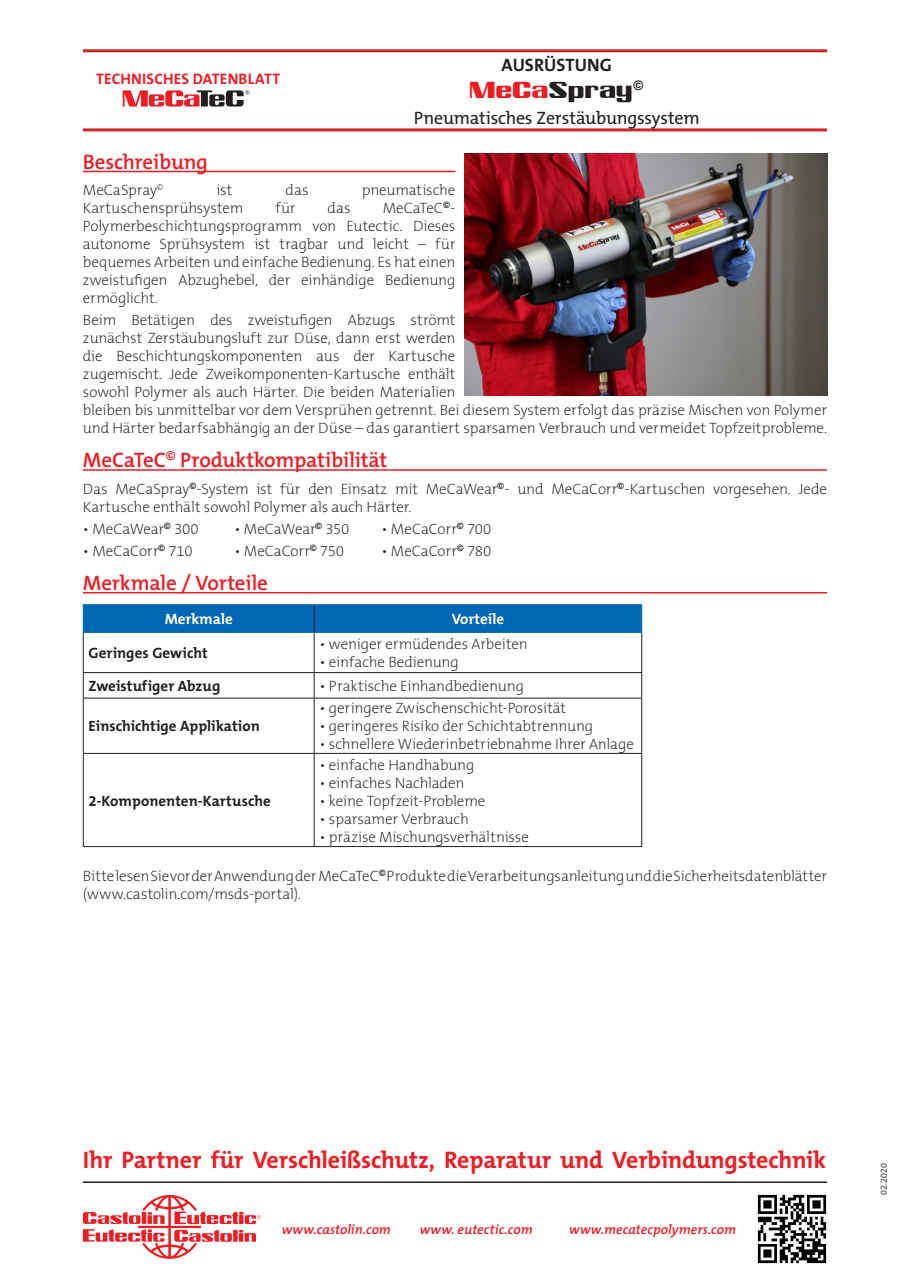
<style>
.page{position:relative;width:910px;height:1280px;background:#fff}
.page>*{position:absolute;margin:0;border:0;box-sizing:border-box;transform-origin:0 0}
.t1{font:700 24px "The Mix B W7";letter-spacing:-.01em;color:#ee1d23}
.t2{font:22.5px "Castolin";color:#231f20}
.t3{font:600 21px "The Mix B W6";letter-spacing:-.01em;color:#ee1d23}
.t4{font:18px "The Mix B W5 Plain";letter-spacing:-.01em;color:#231f20}
.t5{font:700 18px "The Mix B W7";letter-spacing:.005em;color:#231f20}
.t6{font:700 15.3px "The Mix B W7";letter-spacing:.015em;color:#ee1d23}
.Textes_Jutifiy{font:200 15px/18px "The Mix B W2";letter-spacing:-.01em;color:#231f20}
.SubTitle{font:700 15px "The Mix B W7";color:#231f20}
.t7{font:700 15px "The Mix E2 s";color:#fff}
.t8{font:italic 600 13.5px "The Mix B W6";letter-spacing:.005em;color:#ee1d23}
.t9{font:300 9px "The Mix B W4";color:#231f20}
.s1{color:#ee1d23}
</style>
<div class="page">
<hr style="left:83px;top:128px;width:744px;height:3px;background:#d1232a">
<hr style="left:83px;top:49px;width:744px;height:3px;background:#d1232a">
<svg style="left:123px;top:90px;width:126px;height:17px"></svg>
<svg style="left:83px;top:1195px;width:178px;height:64px"></svg>
<img style="left:757px;top:1194px;width:70px;height:70px">
<hr style="left:83px;top:1181px;width:744px;height:2px;background:#231f20">
<img style="left:464px;top:153px;width:363px;height:242px">
<hr style="left:83px;top:171px;width:372px;height:1px;background:#ee1d23">
<hr style="left:83px;top:469px;width:744px;height:2px;background:#ee1d23">
<hr style="left:83px;top:592px;width:744px;height:1px;background:#ee1d23">
<hr style="left:83px;top:633px;width:1px;height:39px;background:#231f20">
<hr style="left:314px;top:633px;width:1px;height:39px;background:#231f20">
<hr style="left:641px;top:633px;width:1px;height:39px;background:#231f20">
<hr style="left:83px;top:672px;width:231px;height:1px;background:#231f20">
<svg style="left:83px;top:673px;width:1px;height:25px"></svg>
<hr style="left:314px;top:672px;width:328px;height:1px;background:#231f20">
<svg style="left:314px;top:673px;width:1px;height:25px"></svg>
<svg style="left:641px;top:673px;width:1px;height:25px"></svg>
<hr style="left:83px;top:698px;width:231px;height:1px;background:#231f20">
<hr style="left:83px;top:698px;width:1px;height:55px;background:#231f20">
<hr style="left:314px;top:698px;width:328px;height:1px;background:#231f20">
<hr style="left:314px;top:698px;width:1px;height:55px;background:#231f20">
<hr style="left:641px;top:698px;width:1px;height:55px;background:#231f20">
<hr style="left:83px;top:753px;width:231px;height:1px;background:#231f20">
<hr style="left:83px;top:754px;width:1px;height:92px;background:#231f20">
<hr style="left:314px;top:753px;width:328px;height:1px;background:#231f20">
<hr style="left:314px;top:754px;width:1px;height:92px;background:#231f20">
<hr style="left:641px;top:754px;width:1px;height:92px;background:#231f20">
<hr style="left:83px;top:846px;width:231px;height:1px;background:#231f20">
<hr style="left:314px;top:846px;width:328px;height:1px;background:#231f20">
<hr style="left:83px;top:604px;width:231px;height:1px;background:#0166b3">
<hr style="left:314px;top:604px;width:328px;height:1px;background:#0166b3">
<div style="left:83px;top:605px;width:559px;height:27px;background:#0166b3"></div>
<hr style="left:83px;top:632px;width:231px;height:1px;background:#0166b3">
<hr style="left:314px;top:632px;width:328px;height:1px;background:#0166b3">
<p class="t6" style="left:96px;top:69px;width:186px">TECHNISCHES DATENBLATT</p>
<p class="t5" style="left:502px;top:53px;width:112px">AUSRÜSTUNG</p>
<h2 class="t2" style="left:470px;top:81px;width:175px"><span class="s1">MeCa</span>Spray<sup>©</sup></h2>
<p class="t4" style="left:414px;top:106px;width:287px">Pneumatisches Zerstäubungssystem</p>
<p class="t3" style="left:83px;top:148px;width:126px">Beschreibung</p>
<p class="Textes_Jutifiy" style="left:83px;top:181px;width:82px">MeCaSpray<sup>©</sup></p>
<p class="Textes_Jutifiy" style="left:216px;top:181px;width:17px">ist</p>
<p class="Textes_Jutifiy" style="left:286px;top:181px;width:25px">das</p>
<p class="Textes_Jutifiy" style="left:362px;top:181px;width:95px">pneumatische</p>
<p class="Textes_Jutifiy" style="left:83px;top:199px;width:162px">Kartuschensprühsystem</p>
<p class="Textes_Jutifiy" style="left:275px;top:199px;width:22px">für</p>
<p class="Textes_Jutifiy" style="left:328px;top:199px;width:25px">das</p>
<p class="Textes_Jutifiy" style="left:83px;top:199px;width:374px;text-align:justify;text-indent:300px">MeCaTeC<sup>©</sup>- Polymerbeschichtungsprogramm von Eutectic. Dieses autonome Sprühsystem ist tragbar und leicht – für bequemes Arbeiten und einfache Bedienung. Es hat einen zweistufigen Abzughebel, der einhändige Bedienung ermöglicht.</p>
<p class="Textes_Jutifiy" style="left:83px;top:311px;width:746px">Beim Betätigen des zweistufigen Abzugs strömt<br>zunächst Zerstäubungsluft zur Düse, dann erst werden<br>die Beschichtungskomponenten aus der Kartusche<br>zugemischt. Jede Zweikomponenten-Kartusche enthält<br>sowohl Polymer als auch Härter. Die beiden Materialien<br>bleiben bis unmittelbar vor dem Versprühen getrennt. Bei diesem System erfolgt das präzise Mischen von Polymer und Härter bedarfsabhängig an der Düse – das garantiert sparsamen Verbrauch und vermeidet Topfzeitprobleme.</p>
<p class="t3" style="left:83px;top:446px;width:306px">MeCaTeC<sup>©</sup> Produktkompatibilität</p>
<p class="Textes_Jutifiy" style="left:83px;top:480px;width:746px">Das MeCaSpray<sup>©</sup>-System ist für den Einsatz mit MeCaWear<sup>©</sup>- und MeCaCorr<sup>©</sup>-Kartuschen vorgesehen. Jede<br>Kartusche enthält sowohl Polymer als auch Härter.</p>
<p class="Textes_Jutifiy" style="left:83px;top:520px;width:117px">• MeCaWear<sup>©</sup> 300</p>
<p class="Textes_Jutifiy" style="left:234px;top:520px;width:117px">• MeCaWear<sup>©</sup> 350</p>
<p class="Textes_Jutifiy" style="left:381px;top:520px;width:112px">• MeCaCorr<sup>©</sup> 700</p>
<p class="Textes_Jutifiy" style="left:83px;top:542px;width:111px">• MeCaCorr<sup>©</sup> 710</p>
<p class="Textes_Jutifiy" style="left:234px;top:542px;width:111px">• MeCaCorr<sup>©</sup> 750</p>
<p class="Textes_Jutifiy" style="left:381px;top:542px;width:111px">• MeCaCorr<sup>©</sup> 780</p>
<p class="t3" style="left:83px;top:569px;width:187px">Merkmale / Vorteile</p>
<p class="t7" style="left:165px;top:609px;width:70px">Merkmale</p>
<p class="t7" style="left:452px;top:609px;width:54px">Vorteile</p>
<p class="SubTitle" style="left:89px;top:643px;width:121px">Geringes Gewicht</p>
<p class="Textes_Jutifiy" style="left:319px;top:635px;width:210px">• weniger ermüdendes Arbeiten</p>
<p class="Textes_Jutifiy" style="left:319px;top:653px;width:141px">• einfache Bedienung</p>
<p class="SubTitle" style="left:89px;top:676px;width:133px">Zweistufiger Abzug</p>
<p class="Textes_Jutifiy" style="left:319px;top:677px;width:206px">• Praktische Einhandbedienung</p>
<p class="SubTitle" style="left:89px;top:717px;width:173px">Einschichtige Applikation</p>
<p class="Textes_Jutifiy" style="left:319px;top:699px;width:248px">• geringere Zwischenschicht-Porosität</p>
<p class="Textes_Jutifiy" style="left:319px;top:717px;width:275px">• geringeres Risiko der Schichtabtrennung</p>
<p class="Textes_Jutifiy" style="left:319px;top:735px;width:316px">• schnellere Wiederinbetriebnahme Ihrer Anlage</p>
<p class="Textes_Jutifiy" style="left:319px;top:756px;width:157px">• einfache Handhabung</p>
<p class="Textes_Jutifiy" style="left:319px;top:774px;width:146px">• einfaches Nachladen</p>
<p class="Textes_Jutifiy" style="left:319px;top:792px;width:167px">• keine Topfzeit-Probleme</p>
<p class="Textes_Jutifiy" style="left:319px;top:810px;width:151px">• sparsamer Verbrauch</p>
<p class="Textes_Jutifiy" style="left:319px;top:828px;width:211px">• präzise Mischungsverhältnisse</p>
<p class="Textes_Jutifiy" style="left:83px;top:867px;width:746px">Bitte lesen Sie vor der Anwendung der MeCaTeC<sup>©</sup> Produkte die Verarbeitungsanleitung und die Sicherheitsdatenblätter (www.castolin.com/msds-portal).</p>
<p class="SubTitle" style="left:89px;top:791px;width:184px">2-Komponenten-Kartusche</p>
<h1 class="t1" style="left:83px;top:1144px;width:745px">Ihr Partner für Verschleißschutz, Reparatur und Verbindungstechnik</h1>
<p class="t8" style="left:282px;top:1221px;width:111px">www.castolin.com</p>
<p class="t8" style="left:420px;top:1221px;width:114px">www. eutectic.com</p>
<p class="t8" style="left:569px;top:1221px;width:168px">www.mecatecpolymers.com</p>
<p class="t9" style="left:878px;top:1195px;width:33px;rotate:-90deg">02.2020</p>
</div>
